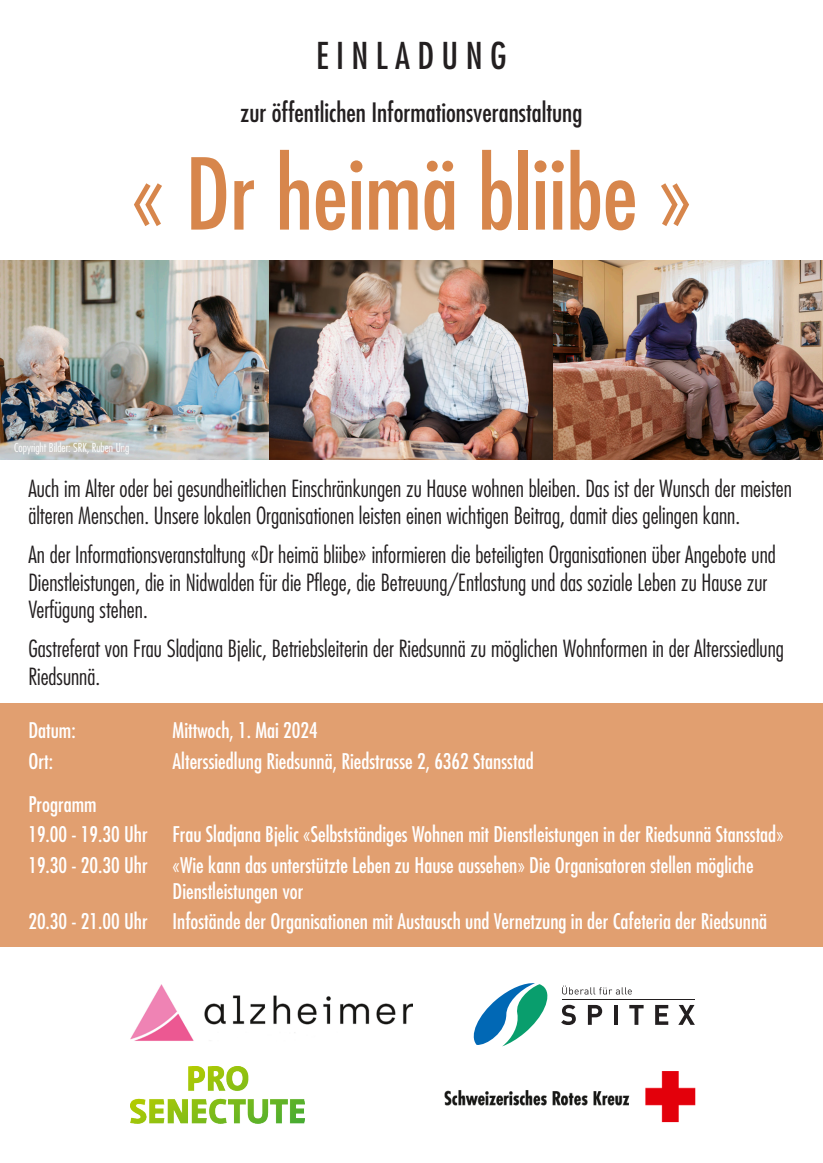
<style>
.page{position:relative;width:823px;height:1163px;background:#fff}
.page>*{position:absolute;margin:0;border:0;box-sizing:border-box;transform-origin:0 0}
._02-LT{font:condensed 96px "Futura LT";color:#d7864c}
.t1{font:condensed 36px "Futura LT";color:#231f20}
._03-Zwischentitel{font:condensed 26px "Futura LT";color:#231f20}
.t2{font:300 condensed 23px/27.6px "Futura LT";color:#231f20}
._03-Zwischentitel-2{font:condensed 21px/25.2px "Futura LT";color:#fff}
.t3{font:300 condensed 12px "Futura LT";color:#fff}
</style>
<div class="page">
<img style="left:130px;top:984px;width:282px;height:57px">
<img style="left:130px;top:1066px;width:174px;height:57px">
<svg style="left:473px;top:983px;width:75px;height:63px"></svg>
<svg style="left:561px;top:1004px;width:14px;height:20px"></svg>
<svg style="left:587px;top:1004px;width:15px;height:20px"></svg>
<svg style="left:614px;top:1005px;width:3px;height:19px"></svg>
<svg style="left:629px;top:1004px;width:14px;height:20px"></svg>
<svg style="left:655px;top:1004px;width:13px;height:20px"></svg>
<svg style="left:678px;top:1004px;width:16px;height:20px"></svg>
<hr style="left:561px;top:999px;width:133px;height:1px;background:#231f20">
<svg style="left:562px;top:985px;width:69px;height:9px"></svg>
<img style="left:444px;top:1071px;width:252px;height:52px">
<div style="left:408px;top:1107px;width:249px;height:22px;background:#fff"></div>
<div style="left:0;top:703px;width:822px;height:244px;background:#e19f70"></div>
<img style="left:0;top:261px;width:269px;height:198px">
<img style="left:269px;top:261px;width:553px;height:198px">
<p class="t1" style="left:316px;top:35px;width:192px">E I N L A D U N G</p>
<p class="_03-Zwischentitel" style="left:240px;top:97px;width:343px">zur öffentlichen Informationsveranstaltung</p>
<p class="_02-LT" style="left:131px;top:136px;width:561px">« Dr heimä bliibe »</p>
<p class="t3" style="left:14px;top:440px;width:117px">Copyright Bilder: SRK, Ruben Ung</p>
<p class="t2" style="left:28px;top:474px;width:764px">Auch im Alter oder bei gesundheitlichen Einschränkungen zu Hause wohnen bleiben. Das ist der Wunsch der meisten älteren Menschen. Unsere lokalen Organisationen leisten einen wichtigen Beitrag, damit dies gelingen kann.</p>
<p class="t2" style="left:28px;top:541px;width:748px">An der Informationsveranstaltung «Dr heimä bliibe» informieren die beteiligten Organisationen über Angebote und<br>Dienstleistungen, die in Nidwalden für die Pflege, die Betreuung/Entlastung und das soziale Leben zu Hause zur<br>Verfügung stehen.</p>
<p class="t2" style="left:28px;top:635px;width:756px">Gastreferat von Frau Sladjana Bjelic, Betriebsleiterin der Riedsunnä zu möglichen Wohnformen in der Alterssiedlung<br>Riedsunnä.</p>
<p class="_03-Zwischentitel-2" style="left:28px;top:717px;width:49px">Datum:</p>
<p class="_03-Zwischentitel-2" style="left:172px;top:717px;width:147px">Mittwoch, 1. Mai 2024</p>
<p class="_03-Zwischentitel-2" style="left:28px;top:748px;width:26px">Ort:</p>
<p class="_03-Zwischentitel-2" style="left:172px;top:748px;width:362px">Alterssiedlung Riedsunnä, Riedstrasse 2, 6362 Stansstad</p>
<p class="_03-Zwischentitel-2" style="left:28px;top:791px;width:70px">Programm</p>
<p class="_03-Zwischentitel-2" style="left:28px;top:821px;width:756px">19.00 - 19.30 Uhr Frau Sladjana Bjelic «Selbstständiges Wohnen mit Dienstleistungen in der Riedsunnä Stansstad»</p>
<p class="_03-Zwischentitel-2" style="left:172px;top:852px;width:582px;text-indent:-144px">19.30 - 20.30 Uhr «Wie kann das unterstützte Leben zu Hause aussehen» Die Organisatoren stellen mögliche<br>Dienstleistungen vor</p>
<p class="_03-Zwischentitel-2" style="left:28px;top:908px;width:740px">20.30 - 21.00 Uhr Infostände der Organisationen mit Austausch und Vernetzung in der Cafeteria der Riedsunnä</p>
</div>
